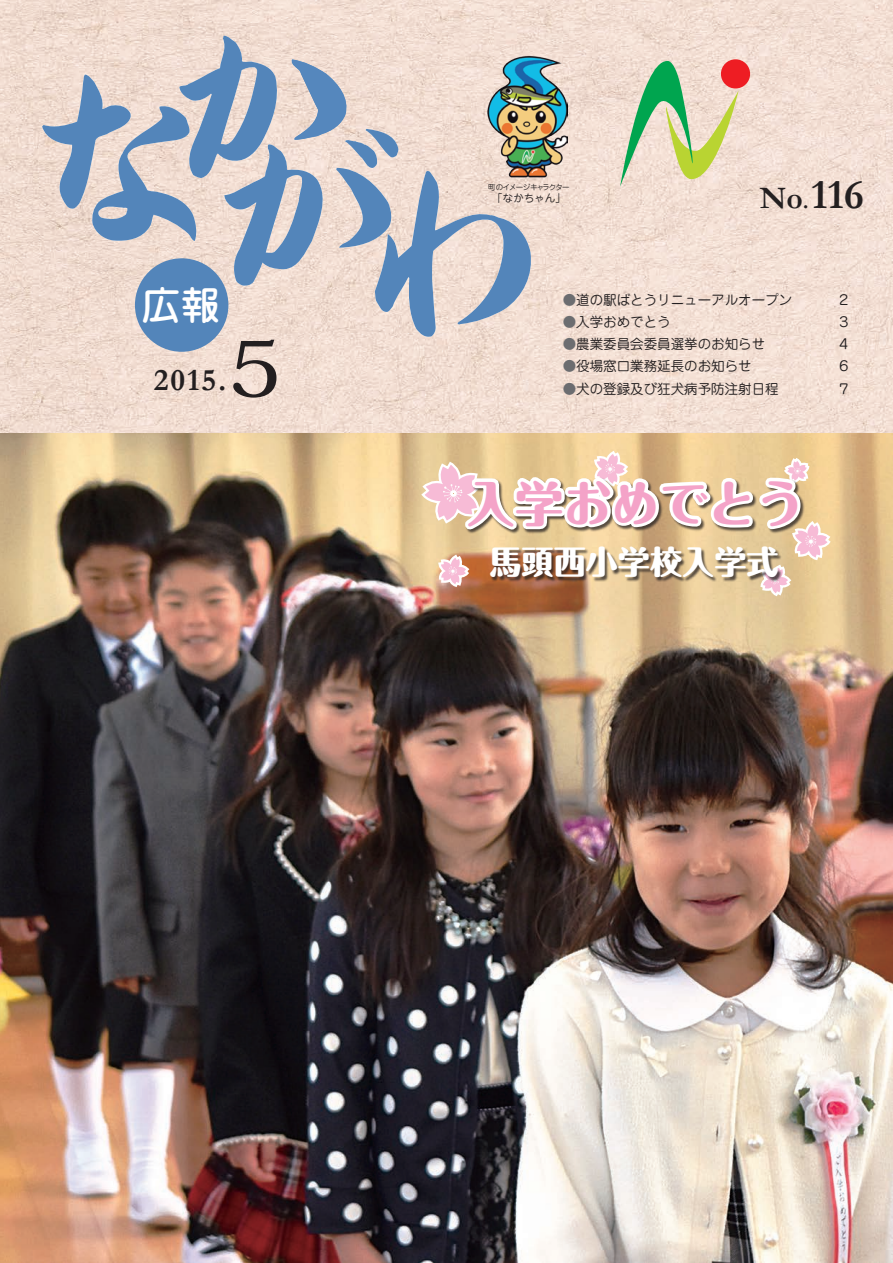
<style>
.page{position:relative;width:893px;height:1263px;background:#fff}
.page>*{position:absolute;margin:0;border:0;box-sizing:border-box;transform-origin:0 0}
.t1{font:500 76.5px "Koz Min Pro";color:#231f20;scale:1.2 1}
.t2{font:800 48.15px "Maru Fo Pro";color:#f4a3c8}
.t3{font:700 42px "Garamond";color:#231f20}
.t4{font:500 39px "Jun 34 Pro";color:#fff}
.t5{font:800 32.1px "Maru Fo Pro";color:#fff}
.t6{font:700 31.5px "Garamond";letter-spacing:.06em;color:#231f20}
.t7{font:13.5px "Jun 201 Pro";color:#231f20}
.t8{font:10.5px "Jun 201 Pro";color:#231f20}
.t9{font:7.5px "Jun 201 Pro";letter-spacing:-.11em;color:#231f20}
.s1{font-size:22.5px}
.s2{color:#6c6d70}
</style>
<div class="page">
<img style="left:0;top:0;width:893px;height:434px">
<div style="left:135px;top:258px;width:93px;height:94px;background:#5385ba;border-radius:50%"></div>
<svg style="left:620px;top:59px;width:118px;height:128px;background:#c6d4ad"></svg>
<div style="left:721px;top:59px;width:29px;height:29px;background:#ee1d23;border-radius:50%"></div>
<svg style="left:42px;top:36px;width:491px;height:302px;background:#c3c3ca"></svg>
<img style="left:488px;top:55px;width:79px;height:122px">
<img style="left:0;top:434px;width:893px;height:829px">
<svg style="left:421px;top:451px;width:410px;height:145px"></svg>
<h3 class="t4" style="left:142px;top:274px;width:79px">広報</h3>
<h3 class="t6" style="left:154px;top:358px;width:74px">2015.</h3>
<h1 class="t1" style="left:227px;top:314px;width:49px">5</h1>
<p class="t9" style="left:488px;top:181px;width:83px">町のイメージキャラクター</p>
<p class="t8" style="left:492px;top:189px;width:75px">「なかちゃん「</p>
<h3 class="t3" style="left:803px;top:166px;width:63px"><span class="s1">.</span>116</h3>
<h3 class="t6" style="left:760px;top:176px;width:44px">No</h3>
<p class="t7" style="left:563px;top:289px;width:231px"><span class="s2">●</span>道の駅ばとうリニューアルオープン</p>
<p class="t7" style="left:837px;top:289px;width:15px">２</p>
<p class="t7" style="left:563px;top:312px;width:109px"><span class="s2">●</span>入学おめでとう</p>
<p class="t7" style="left:837px;top:312px;width:15px">３</p>
<p class="t7" style="left:563px;top:334px;width:204px"><span class="s2">●</span>農業委員会委員選挙のお知らせ</p>
<p class="t7" style="left:837px;top:334px;width:15px">４</p>
<p class="t7" style="left:563px;top:356px;width:190px"><span class="s2">●</span>役場窓口業務延長のお知らせ</p>
<p class="t7" style="left:837px;top:356px;width:15px">６</p>
<p class="t7" style="left:563px;top:378px;width:217px"><span class="s2">●</span>犬の登録及び狂犬病予防注射日程</p>
<p class="t7" style="left:837px;top:378px;width:15px">７</p>
<h2 class="t2" style="left:467px;top:465px;width:339px">入学おめでとう</h2>
<h3 class="t5" style="left:489px;top:537px;width:291px">馬頭西小学校入学式</h3>
</div>
